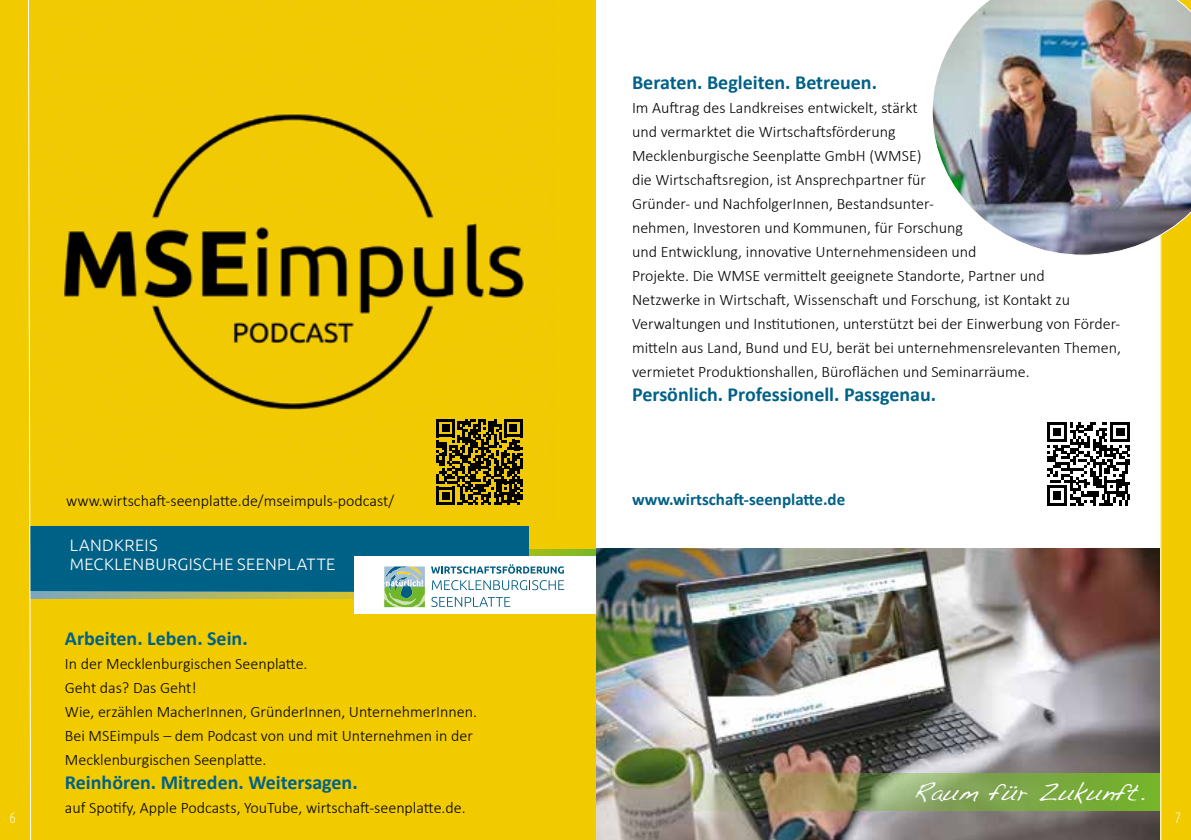
<style>
.page{position:relative;width:1191px;height:840px;background:#fff}
.page>*{position:absolute;margin:0;border:0;box-sizing:border-box;transform-origin:0 0}
.t1{font:23.6px "Handwriting Dakota";color:#fff}
.t2{font:700 20px "Calibri";color:#006187}
.t3{font:700 17px "Calibri";color:#006187}
.t4{font:300 16.6px/18.4px "Ubuntu";letter-spacing:.02em;color:#fff}
.t5{font:300 16px/24px "Calibri";color:#000}
.t6{font:300 condensed 16px "Myriad Pro";color:#fff}
</style>
<div class="page">
<img style="left:595px;top:548px;width:565px;height:291px">
<div style="left:0;top:0;width:595px;height:839px;background:#f1ca00"></div>
<img style="left:64px;top:114px;width:460px;height:391px">
<svg style="left:436px;top:419px;width:86px;height:85px"></svg>
<svg style="left:529px;top:549px;width:66px;height:7px"></svg>
<svg style="left:1047px;top:422px;width:83px;height:83px"></svg>
<div style="left:30px;top:526px;width:499px;height:65px;background:#006187"></div>
<svg style="left:32px;top:591px;width:321px;height:8px;background:#9eaf7a"></svg>
<div style="left:353px;top:556px;width:242px;height:57px;background:#fff"></div>
<svg style="left:431px;top:564px;width:133px;height:9px"></svg>
<svg style="left:432px;top:580px;width:132px;height:10px"></svg>
<svg style="left:431px;top:596px;width:79px;height:10px"></svg>
<svg style="left:384px;top:566px;width:41px;height:41px;background:#8fba8f"></svg>
<div style="left:1160px;top:255px;width:31px;height:584px;background:#f1ca00"></div>
<img style="left:598px;top:772px;width:562px;height:38px">
<img style="left:932px;top:0;width:259px;height:255px">
<svg style="left:28px;top:0;width:4px;height:839px"></svg>
<p class="t5" style="left:66px;top:488px;width:329px">www.wirtschaft-seenplatte.de/mseimpuls-podcast/</p>
<p class="t4" style="left:70px;top:535px;width:267px">LANDKREIS<br>MECKLENBURGISCHE SEENPLATTE</p>
<p class="t2" style="left:632px;top:70px;width:246px">Beraten. Begleiten. Betreuen.</p>
<p class="t5" style="left:632px;top:95px;width:490px">Im Auftrag des Landkreises entwickelt, stärkt<br>und vermarktet die Wirtschaftsförderung<br>Mecklenburgische Seenplatte GmbH (WMSE)<br>die Wirtschaftsregion, ist Ansprechpartner für<br>Gründer- und NachfolgerInnen, Bestandsunter-<br>nehmen, Investoren und Kommunen, für Forschung<br>und Entwicklung, innovative Unternehmensideen und<br>Projekte. Die WMSE vermittelt geeignete Standorte, Partner und<br>Netzwerke in Wirtschaft, Wissenschaft und Forschung, ist Kontakt zu Verwaltungen und Institutionen, unterstützt bei der Einwerbung von Förder&shy;mitteln aus Land, Bund und EU, berät bei unternehmensrelevanten Themen, vermietet Produktionshallen, Büroflächen und Seminarräume.</p>
<p class="t2" style="left:632px;top:382px;width:306px">Persönlich. Professionell. Passgenau.</p>
<p class="t3" style="left:632px;top:489px;width:215px">www.wirtschaft-seenplatte.de</p>
<p class="t2" style="left:65px;top:625px;width:184px">Arbeiten. Leben. Sein.</p>
<p class="t5" style="left:65px;top:651px;width:413px">In der Mecklenburgischen Seenplatte.<br>Geht das? Das Geht!<br>Wie, erzählen MacherInnen, GründerInnen, UnternehmerInnen.<br>Bei MSEimpuls – dem Podcast von und mit Unternehmen in der Mecklenburgischen Seenplatte.</p>
<p class="t2" style="left:65px;top:769px;width:294px">Reinhören. Mitreden. Weitersagen.</p>
<p class="t5" style="left:65px;top:795px;width:402px">auf Spotify, Apple Podcasts, YouTube, wirtschaft-seenplatte.de.</p>
<h1 class="t1" style="left:913px;top:777px;width:232px">Raum für Zukunft.</h1>
<p class="t6" style="left:10px;top:807px;width:7px">6</p>
<p class="t6" style="left:1175px;top:807px;width:7px">7</p>
</div>
